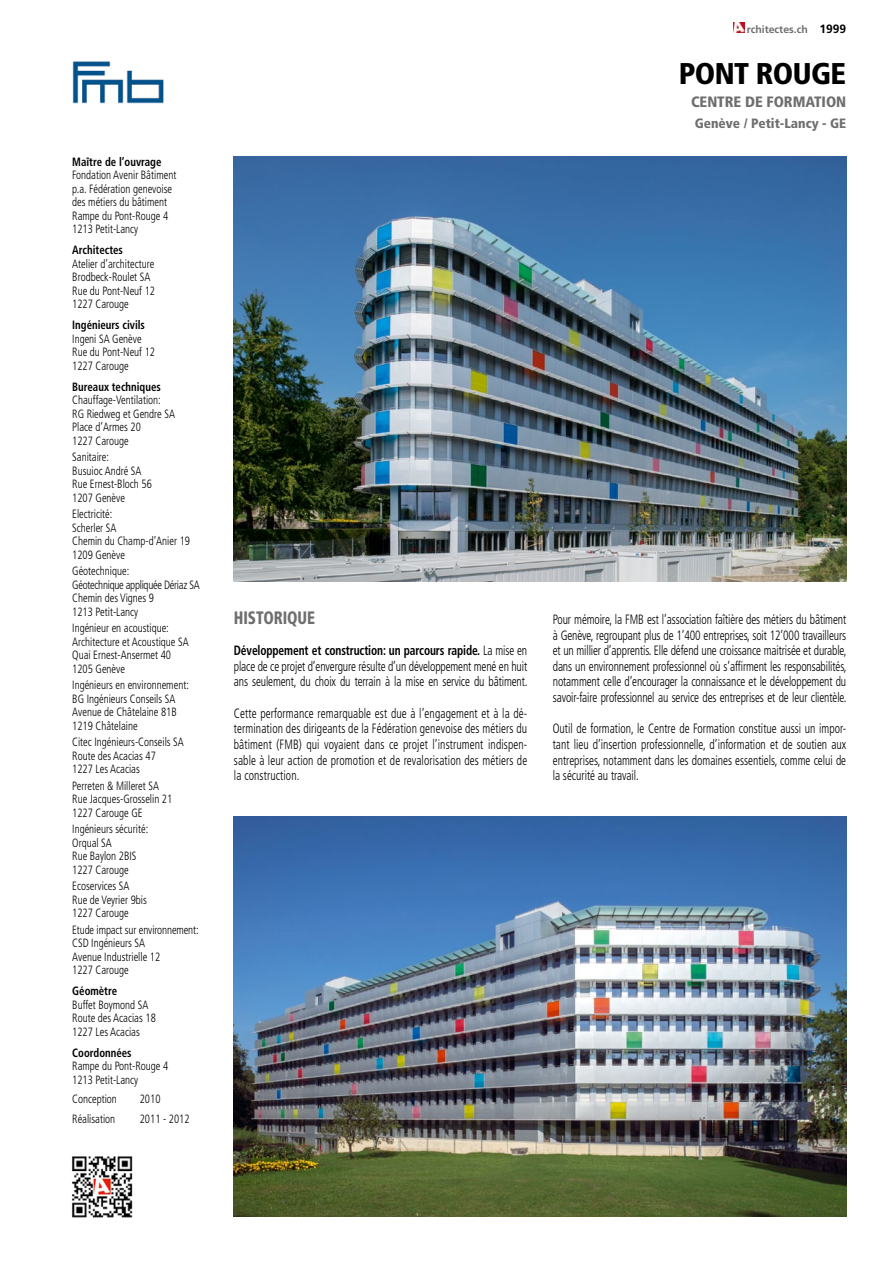
<style>
.page{position:relative;width:893px;height:1263px;background:#fff}
.page>*{position:absolute;margin:0;border:0;box-sizing:border-box;transform-origin:0 0}
.t1{font:900 condensed 30px "Frutiger";letter-spacing:-.02em;color:#000}
.t2{font:900 condensed 18px "Frutiger";letter-spacing:-.005em;color:#6e6e6e;scale:.85 1}
.t3{font:900 condensed 15px "Frutiger";letter-spacing:-.005em;color:#6e6e6e}
.t4{font:300 condensed 13.5px/15.6px "Frutiger";letter-spacing:-.01em;color:#000;text-align:justify;scale:.85 1}
.t5{font:900 condensed 13.5px "Frutiger";color:#6e6e6e}
.t6{font:300 condensed 12px/13.5px "Frutiger";color:#000;scale:.9 1}
.t7{font:700 condensed 12px "Frutiger";color:#000;scale:.9 1}
.t8{font:700 10.5px "Frutiger";color:#6e6e6e}
.s1{font-size:12px;color:#000}
.s2{font-weight:700}
</style>
<div class="page">
<img style="left:72px;top:61px;width:92px;height:43px">
<img style="left:234px;top:157px;width:612px;height:425px">
<img style="left:234px;top:816px;width:612px;height:400px">
<svg style="left:734px;top:23px;width:11px;height:10px"></svg>
<img style="left:72px;top:1156px;width:61px;height:62px">
<p class="t7" style="left:72px;top:154px;width:101px">Maître de l’ouvrage</p>
<p class="t6" style="left:72px;top:168px;width:117px">Fondation Avenir Bâtiment p.a. Fédération genevoise des métiers du bâtiment<br>Rampe du Pont-Rouge 4<br>1213 Petit-Lancy</p>
<p class="t7" style="left:72px;top:243px;width:58px">Architectes</p>
<p class="t6" style="left:72px;top:257px;width:93px">Atelier d’architecture<br>Brodbeck-Roulet SA<br>Rue du Pont-Neuf 12<br>1227 Carouge</p>
<p class="t7" style="left:72px;top:318px;width:82px">Ingénieurs civils</p>
<p class="t6" style="left:72px;top:332px;width:93px">Ingeni SA Genève<br>Rue du Pont-Neuf 12<br>1227 Carouge</p>
<p class="t7" style="left:72px;top:379px;width:100px">Bureaux techniques</p>
<p class="t6" style="left:72px;top:393px;width:116px">Chauffage-Ventilation:<br>RG Riedweg et Gendre SA<br>Place d’Armes 20<br>1227 Carouge</p>
<p class="t6" style="left:72px;top:450px;width:90px">Sanitaire:<br>Busuioc André SA<br>Rue Ernest-Bloch 56<br>1207 Genève</p>
<p class="t6" style="left:72px;top:507px;width:132px">Electricité:<br>Scherler SA<br>Chemin du Champ-d’Anier 19<br>1209 Genève</p>
<p class="t6" style="left:72px;top:564px;width:143px">Géotechnique:<br>Géotechnique appliquée Dériaz SA<br>Chemin des Vignes 9<br>1213 Petit-Lancy</p>
<p class="t6" style="left:72px;top:621px;width:131px">Ingénieur en acoustique:<br>Architecture et Acoustique SA<br>Quai Ernest-Ansermet 40<br>1205 Genève</p>
<p class="t6" style="left:72px;top:678px;width:131px">Ingénieurs en environnement:<br>BG Ingénieurs Conseils SA<br>Avenue de Châtelaine 81B<br>1219 Châtelaine</p>
<p class="t6" style="left:72px;top:735px;width:126px">Citec Ingénieurs-Conseils SA<br>Route des Acacias 47<br>1227 Les Acacias</p>
<p class="t6" style="left:72px;top:779px;width:113px">Perreten &amp; Milleret SA<br>Rue Jacques-Grosselin 21<br>1227 Carouge GE</p>
<p class="t6" style="left:72px;top:822px;width:86px">Ingénieurs sécurité:<br>Orqual SA<br>Rue Baylon 2BIS<br>1227 Carouge</p>
<p class="t6" style="left:72px;top:879px;width:84px">Ecoservices SA<br>Rue de Veyrier 9bis<br>1227 Carouge</p>
<p class="t6" style="left:72px;top:923px;width:142px">Etude impact sur environnement:<br>CSD Ingénieurs SA<br>Avenue Industrielle 12<br>1227 Carouge</p>
<p class="t7" style="left:72px;top:984px;width:51px">Géomètre</p>
<p class="t6" style="left:72px;top:998px;width:94px">Buffet Boymond SA<br>Route des Acacias 18<br>1227 Les Acacias</p>
<p class="t7" style="left:72px;top:1045px;width:67px">Coordonnées</p>
<p class="t6" style="left:72px;top:1059px;width:108px">Rampe du Pont-Rouge 4<br>1213 Petit-Lancy</p>
<p class="t6" style="left:72px;top:1092px;width:51px">Conception</p>
<p class="t6" style="left:140px;top:1092px;width:25px">2010</p>
<p class="t6" style="left:72px;top:1112px;width:49px">Réalisation</p>
<p class="t6" style="left:140px;top:1112px;width:57px">2011 - 2012</p>
<p class="t8" style="left:747px;top:23px;width:101px">rchitectes.ch <span class="s1">1999</span></p>
<h1 class="t1" style="left:679px;top:56px;width:169px">PONT ROUGE</h1>
<p class="t3" style="left:691px;top:92px;width:157px">CENTRE DE FORMATION</p>
<p class="t5" style="left:695px;top:115px;width:153px">Genève / Petit-Lancy - GE</p>
<h2 class="t2" style="left:234px;top:607px;width:97px">HISTORIQUE</h2>
<p class="t4" style="left:234px;top:643px;width:347px"><span class="s2">Développement et construction: un parcours rapide.</span> La mise en place de ce projet d’envergure résulte d’un développement mené en huit ans seulement, du choix du terrain à la mise en service du bâtiment.</p>
<p class="t4" style="left:234px;top:705px;width:347px">Cette performance remarquable est due à l’engagement et à la dé&shy;termination des dirigeants de la Fédération genevoise des métiers du bâtiment (FMB) qui voyaient dans ce projet l’instrument indispen&shy;sable à leur action de promotion et de revalorisation des métiers de la construction.</p>
<p class="t4" style="left:553px;top:612px;width:347px">Pour mémoire, la FMB est l’association faîtière des métiers du bâtiment à Genève, regroupant plus de 1’400 entreprises, soit 12’000 travailleurs et un millier d’apprentis. Elle défend une croissance maitrisée et durable, dans un environnement professionnel où s’affirment les responsabilités, notamment celle d’encourager la connaissance et le développement du savoir-faire professionnel au service des entreprises et de leur clientèle.</p>
<p class="t4" style="left:553px;top:721px;width:347px">Outil de formation, le Centre de Formation constitue aussi un impor&shy;tant lieu d’insertion professionnelle, d’information et de soutien aux entreprises, notamment dans les domaines essentiels, comme celui de la sécurité au travail.</p>
</div>
